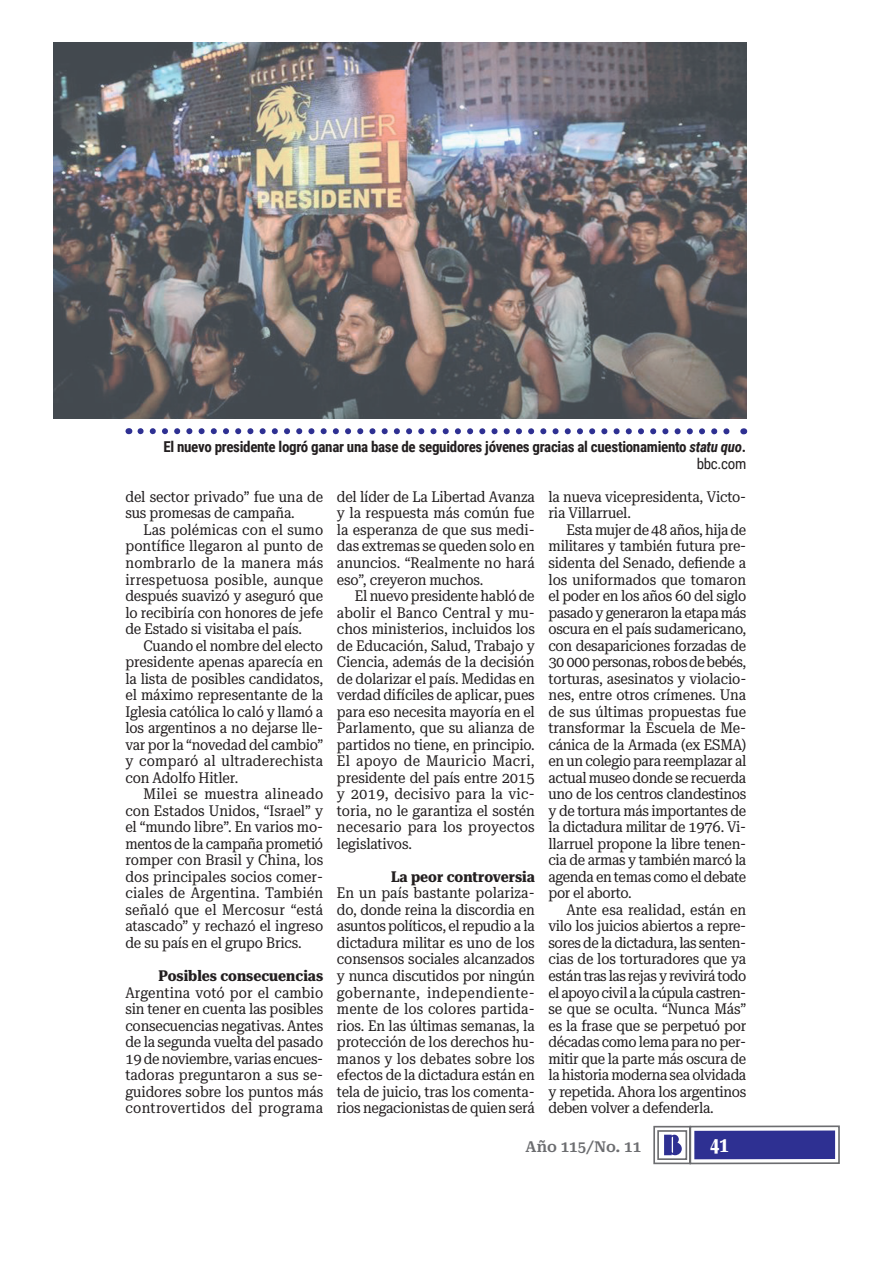
<style>
.page{position:relative;width:893px;height:1276px;background:#fff}
.page>*{position:absolute;margin:0;border:0;box-sizing:border-box;transform-origin:0 0}
.t1{font:700 ultra-condensed 21px "Roboto Serif 120 pt";color:#fff}
.t2{font:15px/16.5px "Roboto Serif 28 pt Condensed";letter-spacing:-.01em;color:#231f20;text-align:justify}
.t3{font:700 15px/16.5px "Roboto Condensed";letter-spacing:-.02em;color:#231f20;text-align:right}
.t4{font:700 15px "Roboto Serif 28 pt Condensed";color:#231f20}
.t5{font:600 15px "Roboto Serif";color:#6c6d70}
.s1{font-style:italic}
.s2{font-weight:400}
</style>
<div class="page">
<svg style="left:653px;top:1125px;width:187px;height:40px"></svg>
<div style="left:694px;top:1130px;width:141px;height:29px;background:#2e3092"></div>
<svg style="left:140px;top:428px;width:590px;height:6px"></svg>
<img style="left:53px;top:43px;width:693px;height:375px">
<p class="t3" style="left:163px;top:439px;width:584px">El nuevo presidente logró ganar una base de seguidores jóvenes gracias al cuestionamiento <span class="s1">statu quo</span>. <span class="s2">bbc.com</span></p>
<p class="t2" style="left:125px;top:488px;width:199px">del sector privado” fue una de sus promesas de campaña.</p>
<p class="t2" style="left:125px;top:521px;width:199px;text-indent:18px">Las polémicas con el sumo pontífice llegaron al punto de nombrarlo de la manera más irrespetuosa posible, aunque después suavizó y aseguró que lo recibiría con honores de jefe de Estado si visitaba el país.</p>
<p class="t2" style="left:125px;top:637px;width:199px;text-indent:18px">Cuando el nombre del electo presidente apenas aparecía en la lista de posibles candidatos, el máximo representante de la Iglesia católica lo caló y llamó a los argentinos a no dejarse lle&shy;var por la “novedad del cambio” y comparó al ultraderechista con Adolfo Hitler.</p>
<p class="t2" style="left:125px;top:786px;width:199px;text-indent:18px">Milei se muestra alineado con Estados Unidos, “Israel” y el “mundo libre”. En varios mo&shy;mentos de la campaña prometió romper con Brasil y China, los dos principales socios comer&shy;ciales de Argentina. También señaló que el Mercosur “está atascado” y rechazó el ingreso de su país en el grupo Brics.</p>
<p class="t4" style="left:159px;top:967px;width:166px">Posibles consecuencias</p>
<p class="t2" style="left:125px;top:984px;width:199px">Argentina votó por el cambio sin tener en cuenta las posibles consecuencias negativas. Antes de la segunda vuelta del pasado 19 de noviembre, varias encues&shy;tadoras preguntaron a sus se&shy;guidores sobre los puntos más controvertidos del programa</p>
<p class="t2" style="left:337px;top:488px;width:199px">del líder de La Libertad Avanza y la respuesta más común fue la esperanza de que sus medi&shy;das extremas se queden solo en anuncios. “Realmente no hará eso”, creyeron muchos.</p>
<p class="t2" style="left:337px;top:587px;width:199px;text-indent:18px">El nuevo presidente habló de abolir el Banco Central y mu&shy;chos ministerios, incluidos los de Educación, Salud, Trabajo y Ciencia, además de la decisión de dolarizar el país. Medidas en verdad difíciles de aplicar, pues para eso necesita mayoría en el Parlamento, que su alianza de partidos no tiene, en principio.<br>El apoyo de Mauricio Macri, presidente del país entre 2015 y 2019, decisivo para la vic&shy;toria, no le garantiza el sostén necesario para los proyectos legislativos.</p>
<p class="t4" style="left:391px;top:868px;width:145px">La peor controversia</p>
<p class="t2" style="left:337px;top:885px;width:199px">En un país bastante polariza&shy;do, donde reina la discordia en asuntos políticos, el repudio a la dictadura militar es uno de los consensos sociales alcanzados y nunca discutidos por ningún gobernante, independiente&shy;mente de los colores partida&shy;rios. En las últimas semanas, la protección de los derechos hu&shy;manos y los debates sobre los efectos de la dictadura están en tela de juicio, tras los comenta&shy;rios negacionistas de quien será</p>
<p class="t2" style="left:548px;top:488px;width:199px">la nueva vicepresidenta, Victo&shy;ria Villarruel.</p>
<p class="t2" style="left:548px;top:521px;width:199px;text-indent:18px">Esta mujer de 48 años, hija de militares y también futura pre&shy;sidenta del Senado, defiende a los uniformados que tomaron el poder en los años 60 del siglo pasado y generaron la etapa más oscura en el país sudamericano, con desapariciones forzadas de 30 000 personas, robos de bebés, torturas, asesinatos y violacio&shy;nes, entre otros crímenes. Una de sus últimas propuestas fue transformar la Escuela de Me&shy;cánica de la Armada (ex ESMA) en un colegio para reemplazar al actual museo donde se recuerda uno de los centros clandestinos y de tortura más importantes de la dictadura militar de 1976. Vi&shy;llarruel propone la libre tenen&shy;cia de armas y también marcó la agenda en temas como el debate por el aborto.</p>
<p class="t2" style="left:548px;top:901px;width:199px;text-indent:18px">Ante esa realidad, están en vilo los juicios abiertos a repre&shy;sores de la dictadura, las senten&shy;cias de los torturadores que ya están tras las rejas y revivirá todo el apoyo civil a la cúpula castren&shy;se que se oculta. “Nunca Más” es la frase que se perpetuó por décadas como lema para no per&shy;mitir que la parte más oscura de la historia moderna sea olvidada y repetida. Ahora los argentinos deben volver a defenderla.</p>
<p class="t5" style="left:526px;top:1138px;width:117px">Año 115/No. 11</p>
<h1 class="t1" style="left:710px;top:1132px;width:20px">41</h1>
</div>
